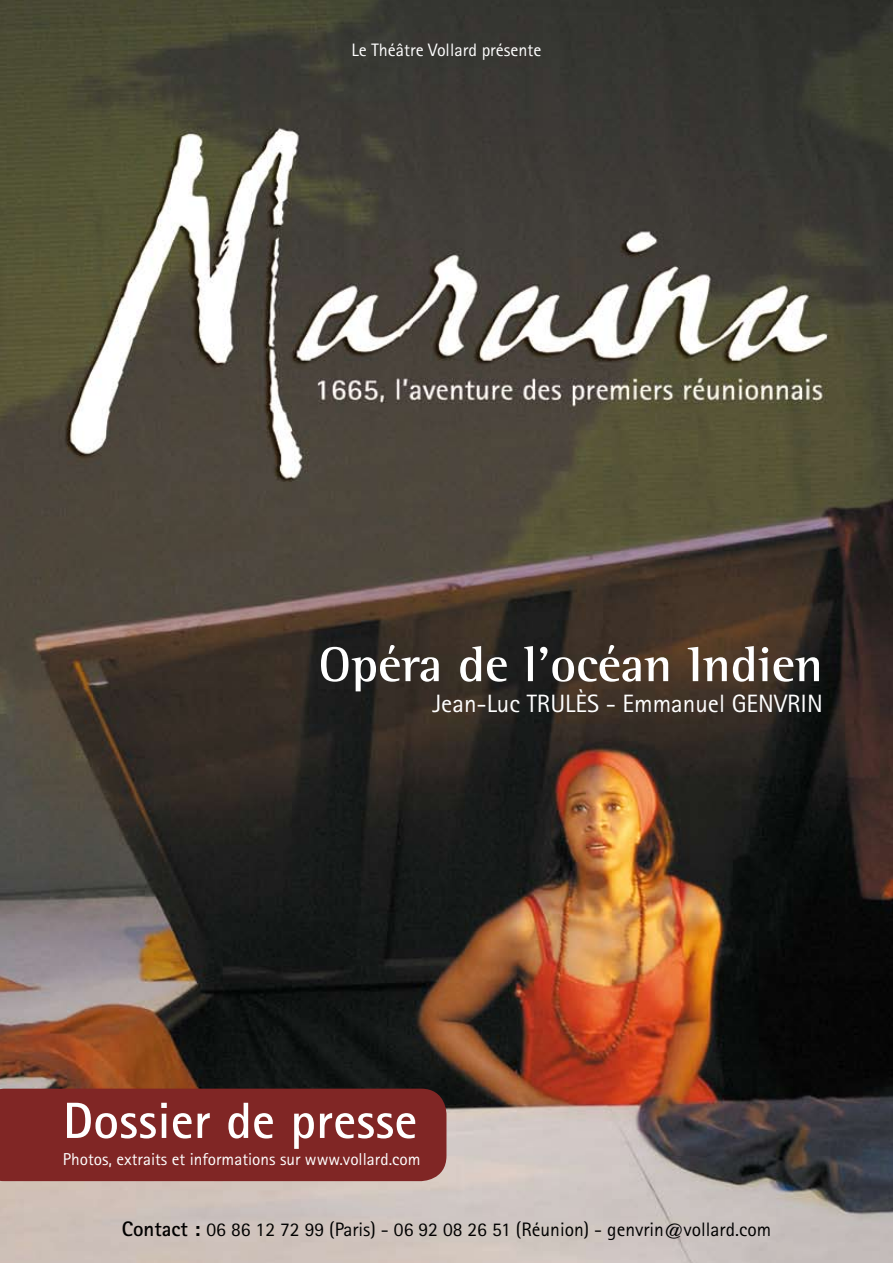
<style>
.page{position:relative;width:893px;height:1263px;background:#fff}
.page>*{position:absolute;margin:0;border:0;box-sizing:border-box;transform-origin:0 0}
.t1{font:700 51px "Rotis Sans Serif";letter-spacing:.005em;color:#fff}
.t2{font:700 50.25px "Rotis Semi Serif";color:#fff}
.t3{font:25.05px "Rotis Sans Serif";color:#fff}
.t4{font:19.5px "Rotis Sans Serif";color:#000}
.t5{font:18px "Rotis Sans Serif";color:#fff}
.t6{font:17.25px "Rotis Sans Serif";color:#fff}
.s1{font-weight:700;font-size:21px}
</style>
<div class="page">
<img style="left:0;top:0;width:893px;height:1263px">
<div style="left:0;top:1089px;width:446px;height:92px;background:#802625"></div>
<p class="t5" style="left:351px;top:40px;width:192px">Le Théâtre Vollard présente</p>
<h2 class="t2" style="left:318px;top:634px;width:506px">Opéra de l’océan Indien</h2>
<p class="t3" style="left:432px;top:689px;width:392px">Jean-Luc TRULÈS - Emmanuel GENVRIN</p>
<h1 class="t1" style="left:63px;top:1088px;width:356px">Dossier de presse</h1>
<p class="t6" style="left:63px;top:1149px;width:359px">Photos, extraits et informations sur www.vollard.com</p>
<p class="t4" style="left:122px;top:1218px;width:651px"><span class="s1">Contact :</span> 06 86 12 72 99 (Paris) - 06 92 08 26 51 (Réunion) - genvrin@vollard.com</p>
</div>
